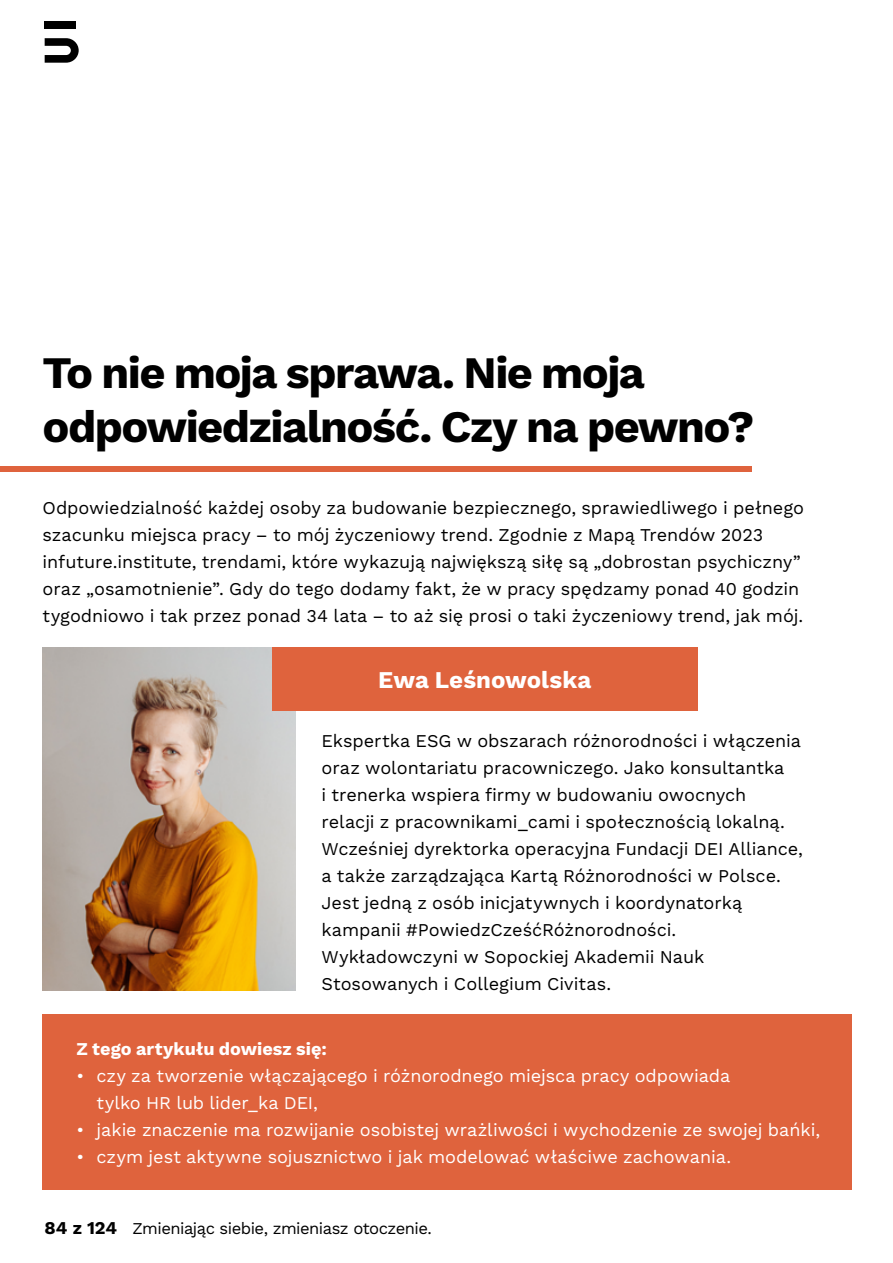
<style>
.page{position:relative;width:893px;height:1263px;background:#fff}
.page>*{position:absolute;margin:0;border:0;box-sizing:border-box;transform-origin:0 0}
.Naglowek_spis{font:700 45px/54px "Work Sans";letter-spacing:-.035em;color:#000}
.Nazwisko_white{font:700 24px "Work Sans";color:#fff}
.Paragraph_Style_1{font:18px/27px "Work Sans";letter-spacing:-.005em;color:#000}
.Tresc{font:18px/27px "Work Sans";letter-spacing:-.005em;color:#000}
.X_tegp{font:18px/27px "Work Sans";letter-spacing:-.005em;color:#fff}
.X_tegp-2{font:700 18px "Work Sans";letter-spacing:.005em;color:#fff}
.t1{font:16.5px "Work Sans";letter-spacing:-.03em;color:#000}
.s1{font-weight:700;font-size:18px}
</style>
<div class="page">
<div style="left:45px;top:21px;width:31px;height:8px;background:#000"></div>
<svg style="left:45px;top:38px;width:34px;height:25px"></svg>
<img style="left:43px;top:647px;width:252px;height:343px">
<div style="left:272px;top:647px;width:425px;height:64px;background:#df633d"></div>
<div style="left:43px;top:1014px;width:808px;height:176px;background:#df633d"></div>
<div style="left:0;top:466px;width:752px;height:6px;background:#df633d"></div>
<p class="Naglowek_spis" style="left:43px;top:348px;width:713px">To nie moja sprawa. Nie moja odpowiedzialność. Czy na pewno?</p>
<p class="Tresc" style="left:43px;top:495px;width:763px">Odpowiedzialność każdej osoby za budowanie bezpiecznego, sprawiedliwego i pełnego szacunku miejsca pracy – to mój życzeniowy trend. Zgodnie z Mapą Trendów 2023 infuture.institute, trendami, które wykazują największą siłę są „dobrostan psychiczny” oraz „osamotnienie”. Gdy do tego dodamy fakt, że w pracy spędzamy ponad 40 godzin tygodniowo i tak przez ponad 34 lata – to aż się prosi o taki życzeniowy trend, jak mój.</p>
<p class="Nazwisko_white" style="left:378px;top:666px;width:215px">Ewa Leśnowolska</p>
<p class="Paragraph_Style_1" style="left:322px;top:728px;width:483px">Ekspertka ESG w obszarach różnorodności i włączenia oraz wolontariatu pracowniczego. Jako konsultantka<br>i trenerka wspiera firmy w budowaniu owocnych relacji z pracownikami_cami i społecznością lokalną.<br>Wcześniej dyrektorka operacyjna Fundacji DEI Alliance, a także zarządzająca Kartą Różnorodności w Polsce.<br>Jest jedną z osób inicjatywnych i koordynatorką kampanii #PowiedzCześćRóżnorodności.<br>Wykładowczyni w Sopockiej Akademii Nauk Stosowanych i Collegium Civitas.</p>
<p class="X_tegp-2" style="left:77px;top:1038px;width:252px">Z tego artykułu dowiesz się:</p>
<p class="X_tegp" style="left:97px;top:1063px;width:635px;text-indent:-20px">• czy za tworzenie włączającego i różnorodnego miejsca pracy odpowiada tylko HR lub lider_ka DEI,</p>
<p class="X_tegp" style="left:77px;top:1117px;width:745px">• jakie znaczenie ma rozwijanie osobistej wrażliwości i wychodzenie ze swojej bańki,</p>
<p class="X_tegp" style="left:77px;top:1144px;width:656px">• czym jest aktywne sojusznictwo i jak modelować właściwe zachowania.</p>
<p class="t1" style="left:45px;top:1218px;width:389px"><span class="s1">84 z 124</span> Zmieniając siebie, zmieniasz otoczenie.</p>
</div>
